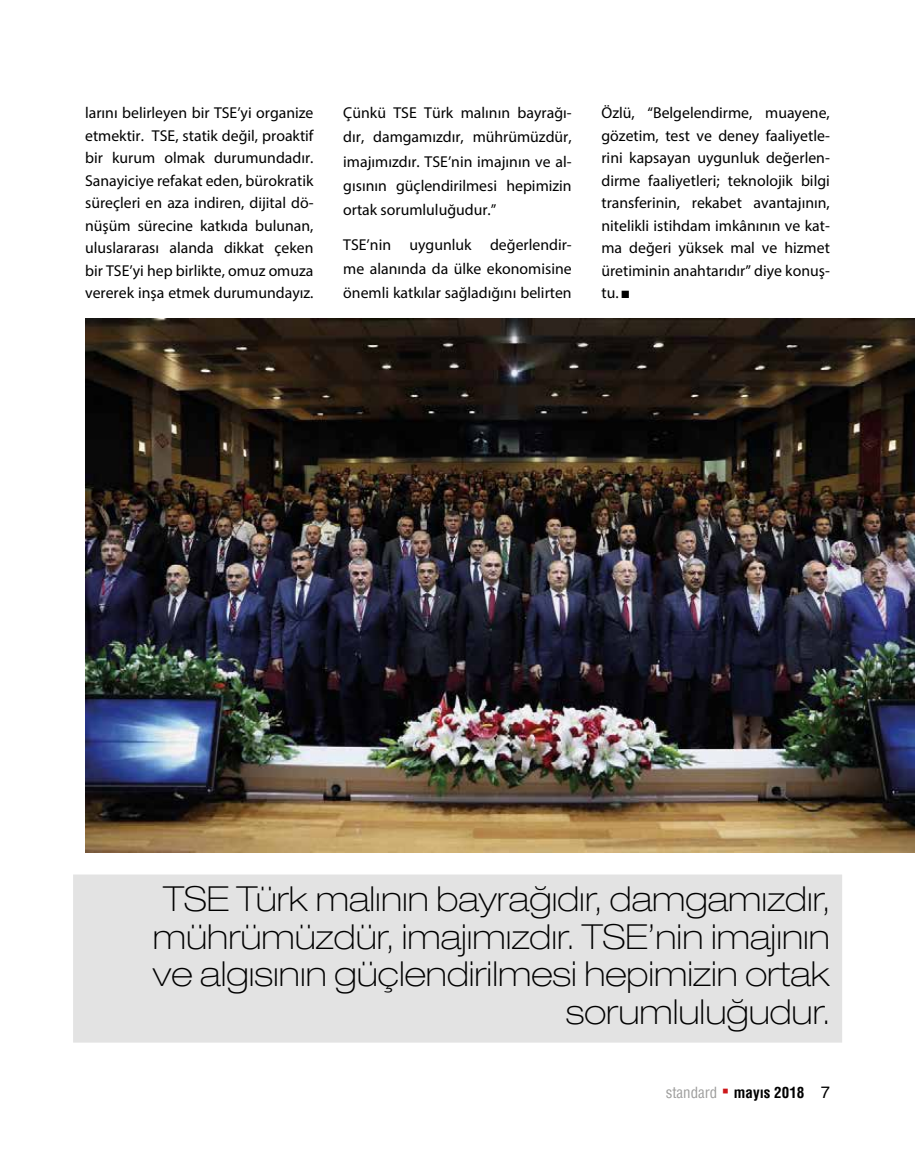
<style>
.page{position:relative;width:915px;height:1149px;background:#fff}
.page>*{position:absolute;margin:0;border:0;box-sizing:border-box;transform-origin:0 0}
.t1{font:100 expanded 34.5px/37.5px "Helvetica Neue LT Std";color:#000;text-align:right}
.t2{font:15.75px/22.5px "Myriad Pro";color:#000;text-align:justify}
.t3{font:700 condensed 15px "Helvetica";color:#000}
.s1{font-family:"Arial Narrow";font-weight:700}
.s2{font-weight:400;color:#9d9d9c}
.s3{font-family:"Times New Roman";font-weight:400;font-style:italic;font-stretch:normal;font-size:21px;color:#cd171a}
.s4{font-weight:400;font-stretch:normal;font-size:16.5px}
</style>
<div class="page">
<img style="left:85px;top:318px;width:829px;height:533px">
<div style="left:73px;top:874px;width:768px;height:168px;background:#e3e3e3;border:2px solid #e3e3e3"></div>
<p class="t2" style="left:85px;top:101px;width:230px">larını belirleyen bir TSE’yi organize etmektir. TSE, statik değil, proaktif bir kurum olmak durumundadır.<br>Sanayiciye refakat eden, bürokratik süreçleri en aza indiren, dijital dö&shy;nüşüm sürecine katkıda bulunan, uluslararası alanda dikkat çeken bir TSE’yi hep birlikte, omuz omuza vererek inşa etmek durumundayız.</p>
<p class="t2" style="left:343px;top:101px;width:230px;line-height:24.2px">Çünkü TSE Türk malının bayrağı&shy;dır, damgamızdır, mührümüzdür, imajımızdır. TSE’nin imajının ve al&shy;gısının güçlendirilmesi hepimizin ortak sorumluluğudur.”</p>
<p class="t2" style="left:343px;top:232px;width:230px;line-height:24.2px">TSE’nin uygunluk değerlendir&shy;me alanında da ülke ekonomisine önemli katkılar sağladığını belirten</p>
<p class="t2" style="left:601px;top:101px;width:230px">Özlü, “Belgelendirme, muayene, gözetim, test ve deney faaliyetle&shy;rini kapsayan uygunluk değerlen&shy;dirme faaliyetleri; teknolojik bilgi transferinin, rekabet avantajının, nitelikli istihdam imkânının ve kat&shy;ma değeri yüksek mal ve hizmet üretiminin anahtarıdır” diye konuş&shy;tu. <span class="s1">■</span></p>
<h1 class="t1" style="left:152px;top:879px;width:679px">TSE Türk malının bayrağıdır, damgamızdır, mührümüzdür, imajımızdır. TSE’nin imajının ve algısının güçlendirilmesi hepimizin ortak sorumluluğudur.</h1>
<p class="t3" style="left:665px;top:1082px;width:165px"><span class="s2">standard</span> <span class="s3">▪</span> MAYIS 2018 <span class="s4">7</span></p>
</div>
